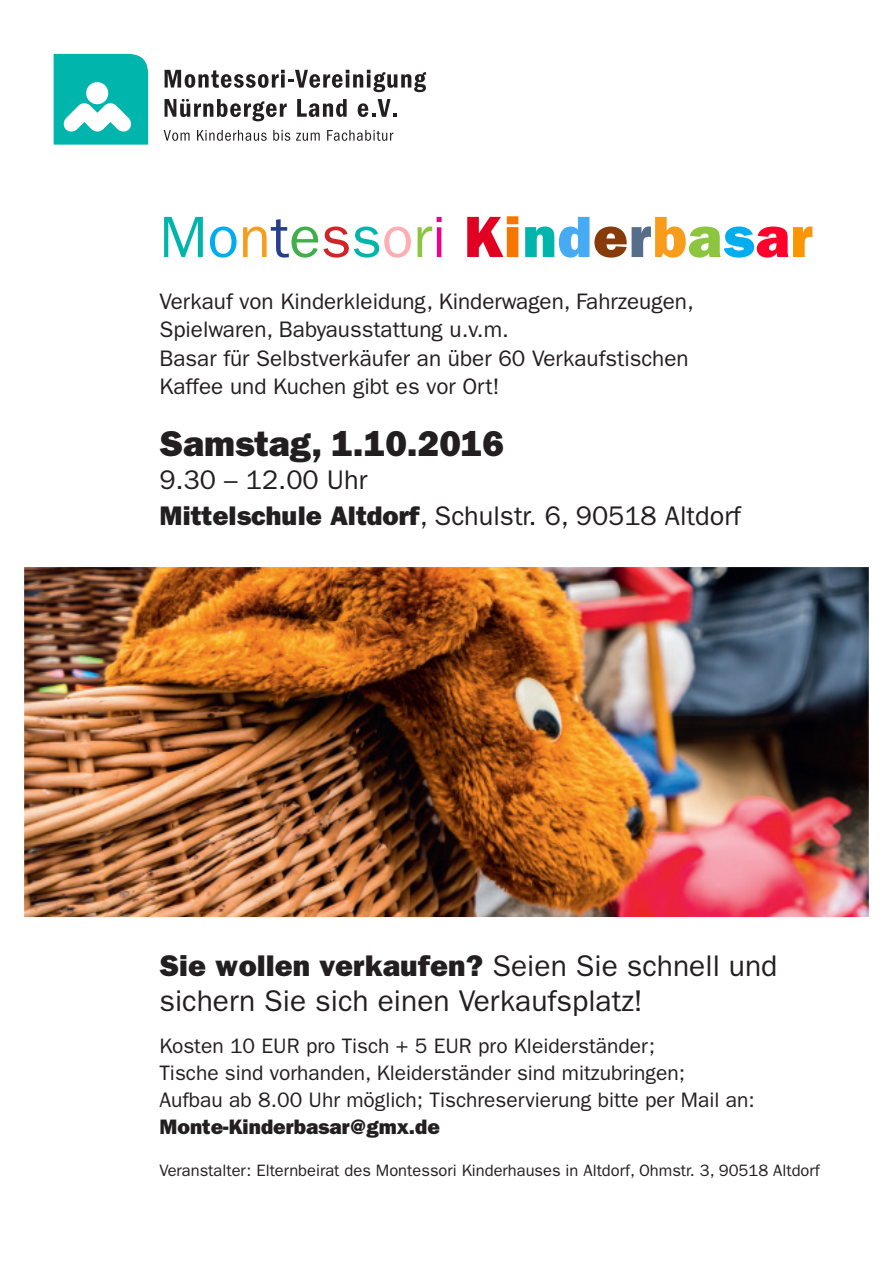
<style>
.page{position:relative;width:893px;height:1263px;background:#fff}
.page>*{position:absolute;margin:0;border:0;box-sizing:border-box;transform-origin:0 0}
.t1{font:58.5px "ITC Franklin Gothic Std";color:#00b5ac}
.t2{font:36px "ITC Franklin Gothic Std Hvy";color:#231f20}
.t3{font:30px "ITC Franklin Gothic Std Hvy";color:#231f20}
.t4{font:30px "ITC Franklin Gothic Std";color:#231f20}
.t5{font:27px "ITC Franklin Gothic Std";color:#231f20}
.t6{font:22.5px "ITC Franklin Gothic Std";color:#231f20}
.t7{font:21px "ITC Franklin Gothic Std";color:#231f20}
.t8{font:21px "ITC Franklin Gothic Std Hvy";color:#231f20}
.t9{font:16.5px "ITC Franklin Gothic Std";color:#231f20}
.s1{color:#00aeef}
.s2{color:#f89c1c}
.s3{color:#253f8e}
.s4{color:#40ae49}
.s5{color:#d1232a}
.s6{color:#feadb3}
.s7{color:#8bc63e}
.s8{color:#ed028c}
.s9{font-family:"ITC Franklin Gothic Std Hvy";color:#e10022}
.s10{font-family:"ITC Franklin Gothic Std Hvy";color:#f77600}
.s11{font-family:"ITC Franklin Gothic Std Hvy"}
.s12{font-family:"ITC Franklin Gothic Std Hvy";color:#46abf3}
.s13{font-family:"ITC Franklin Gothic Std Hvy";color:#873b0a}
.s14{font-family:"ITC Franklin Gothic Std Hvy";color:#566e8a}
.s15{font-family:"ITC Franklin Gothic Std Hvy";color:#f89c1c}
.s16{font-family:"ITC Franklin Gothic Std Hvy";color:#8bc63e}
.s17{font-family:"ITC Franklin Gothic Std Hvy";color:#00aeef}
.s18{font-family:"ITC Franklin Gothic Std Hvy";color:#fe022b}
.s19{font-family:"ITC Franklin Gothic Std Hvy";color:#fb9502}
.s20{font-family:"ITC Franklin Gothic Std"}
</style>
<div class="page">
<img style="left:26px;top:569px;width:841px;height:346px">
<div style="left:23px;top:566px;width:847px;height:352px;border:2px solid #fff"></div>
<svg style="left:165px;top:70px;width:261px;height:22px"></svg>
<svg style="left:165px;top:99px;width:122px;height:22px"></svg>
<svg style="left:297px;top:99px;width:50px;height:18px"></svg>
<svg style="left:358px;top:99px;width:38px;height:18px"></svg>
<svg style="left:164px;top:130px;width:26px;height:11px"></svg>
<svg style="left:197px;top:130px;width:70px;height:11px"></svg>
<svg style="left:273px;top:130px;width:17px;height:11px"></svg>
<svg style="left:296px;top:133px;width:24px;height:8px"></svg>
<svg style="left:327px;top:130px;width:66px;height:11px"></svg>
<svg style="left:54px;top:54px;width:94px;height:91px"></svg>
<p class="t1" style="left:159px;top:204px;width:655px">M<span class="s1">o</span><span class="s2">n</span><span class="s3">t</span><span class="s4">e</span><span class="s5">s</span>s<span class="s6">o</span><span class="s7">r</span><span class="s8">i</span> <span class="s9">K</span><span class="s10">i</span><span class="s11">n</span><span class="s12">d</span><span class="s13">e</span><span class="s14">r</span><span class="s15">b</span><span class="s16">a</span><span class="s17">s</span><span class="s18">a</span><span class="s19">r</span></p>
<p class="t6" style="left:159px;top:288px;width:536px">Verkauf von Kinderkleidung, Kinderwagen, Fahrzeugen,</p>
<p class="t6" style="left:159px;top:317px;width:351px">Spielwaren, Babyausstattung u.v.m.</p>
<p class="t6" style="left:159px;top:345px;width:531px">Basar für Selbstverkäufer an über 60 Verkaufstischen</p>
<p class="t6" style="left:159px;top:374px;width:342px">Kaffee und Kuchen gibt es vor Ort!</p>
<p class="t2" style="left:159px;top:422px;width:346px">Samstag, 1.10.2016</p>
<p class="t5" style="left:159px;top:464px;width:209px">9.30 – 12.00 Uhr</p>
<p class="t5" style="left:159px;top:500px;width:583px"><span class="s11">Mittelschule Altdorf</span>, Schulstr. 6, 90518 Altdorf</p>
<p class="t3" style="left:159px;top:948px;width:619px">Sie wollen verkaufen? <span class="s20">Seien Sie schnell und</span></p>
<p class="t4" style="left:159px;top:983px;width:485px">sichern Sie sich einen Verkaufsplatz!</p>
<p class="t7" style="left:159px;top:1033px;width:497px">Kosten 10 EUR pro Tisch + 5 EUR pro Kleiderständer;</p>
<p class="t7" style="left:159px;top:1060px;width:527px">Tische sind vorhanden, Kleiderständer sind mitzubringen;</p>
<p class="t7" style="left:159px;top:1087px;width:597px">Aufbau ab 8.00 Uhr möglich; Tischreservierung bitte per Mail an:</p>
<p class="t8" style="left:159px;top:1114px;width:282px">Monte-Kinderbasar@gmx.de</p>
<p class="t9" style="left:159px;top:1161px;width:662px">Veranstalter: Elternbeirat des Montessori Kinderhauses in Altdorf, Ohmstr. 3, 90518 Altdorf</p>
</div>
